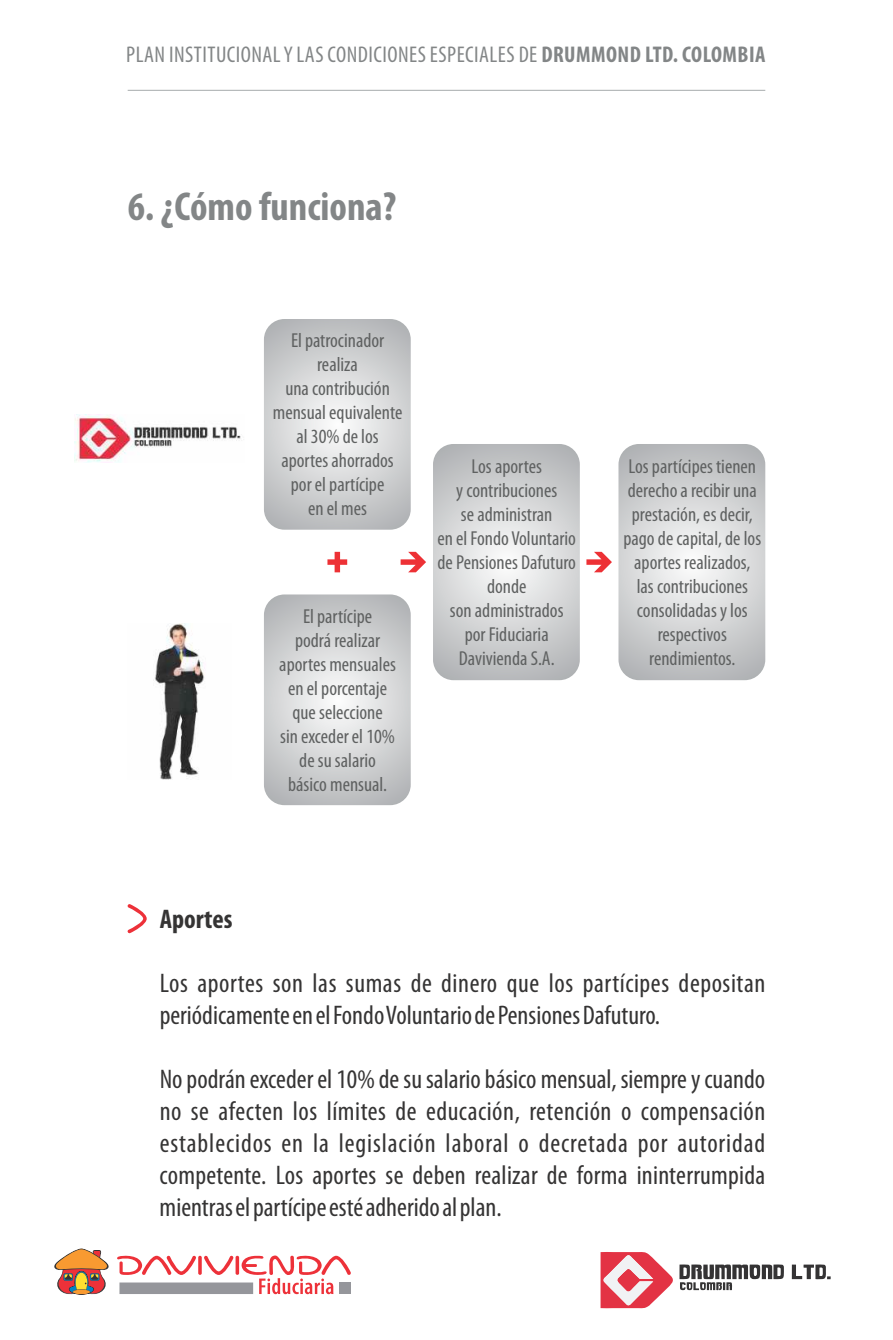
<style>
.page{position:relative;width:893px;height:1340px;background:#fff}
.page>*{position:absolute;margin:0;border:0;box-sizing:border-box;transform-origin:0 0}
.t1{font:700 condensed 40.5px "Myriad Pro";color:#838687}
.t2{font:condensed 27px/31.9px "Myriad Pro";color:#353434}
.t3{font:700 condensed 27px "Myriad Pro";color:#353434}
.t4{font:condensed 22.72px "Myriad Pro";letter-spacing:.02em;color:#838687}
.t5{font:condensed 20.25px/24.1px "Myriad Pro";color:#5f6161;text-align:center}
.s1{font-weight:700}
</style>
<div class="page">
<svg style="left:433px;top:444px;width:147px;height:236px;background:#d1d2d3"></svg>
<svg style="left:618px;top:444px;width:147px;height:236px;background:#d1d2d3"></svg>
<svg style="left:264px;top:319px;width:147px;height:210px;background:#d0d2d3"></svg>
<svg style="left:264px;top:594px;width:147px;height:211px;background:#d0d2d3"></svg>
<svg style="left:401px;top:552px;width:25px;height:20px"></svg>
<svg style="left:586px;top:552px;width:26px;height:20px"></svg>
<svg style="left:327px;top:552px;width:20px;height:20px"></svg>
<svg style="left:127px;top:904px;width:20px;height:30px"></svg>
<hr style="left:128px;top:90px;width:637px;height:1px;background:#a7acad">
<img style="left:153px;top:623px;width:52px;height:156px">
<img style="left:75px;top:415px;width:166px;height:47px">
<svg style="left:792px;top:1264px;width:39px;height:15px"></svg>
<svg style="left:600px;top:1252px;width:184px;height:56px"></svg>
<svg style="left:54px;top:1248px;width:297px;height:47px"></svg>
<div style="left:339px;top:1282px;width:12px;height:11px;background:#95969b"></div>
<div style="left:119px;top:1282px;width:134px;height:11px;background:#95969b"></div>
<p class="t4" style="left:126px;top:45px;width:641px">PLAN INSTITUCIONALY LAS CONDICIONES ESPECIALES DE <span class="s1">DRUMMOND LTD. COLOMBIA</span></p>
<h1 class="t1" style="left:128px;top:189px;width:270px">6. ¿Cómo funciona?</h1>
<p class="t5" style="left:273px;top:330px;width:131px">El patrocinador realiza<br>una contribución mensual equivalente al 30% de los aportes ahorrados por el partícipe<br>en el mes</p>
<p class="t5" style="left:279px;top:605px;width:118px">El partícipe<br>podrá realizar aportes mensuales en el porcentaje que seleccione<br>sin exceder el 10% de su salario básico mensual.</p>
<p class="t5" style="left:437px;top:455px;width:140px">Los aportes<br>y contribuciones<br>se administran<br>en el Fondo Voluntario de Pensiones Dafuturo donde<br>son administrados por Fiduciaria<br>Davivienda S.A.</p>
<p class="t5" style="left:623px;top:456px;width:139px">Los partícipes tienen derecho a recibir una prestación, es decir, pago de capital, de los aportes realizados, las contribuciones consolidadas y los respectivos rendimientos.</p>
<h2 class="t3" style="left:160px;top:907px;width:74px">Aportes</h2>
<h2 class="t2" style="left:160px;top:969px;width:607px">Los aportes son las sumas de dinero que los partícipes depositan periódicamente en el Fondo Voluntario de Pensiones Dafuturo.</h2>
<p class="t2" style="left:160px;top:1065px;width:607px;text-align:justify">No podrán exceder el 10% de su salario básico mensual, siempre y cuando no se afecten los límites de educación, retención o compensación establecidos en la legislación laboral o decretada por autoridad competente. Los aportes se deben realizar de forma ininterrumpida mientras el partícipe esté adherido al plan.</p>
</div>
